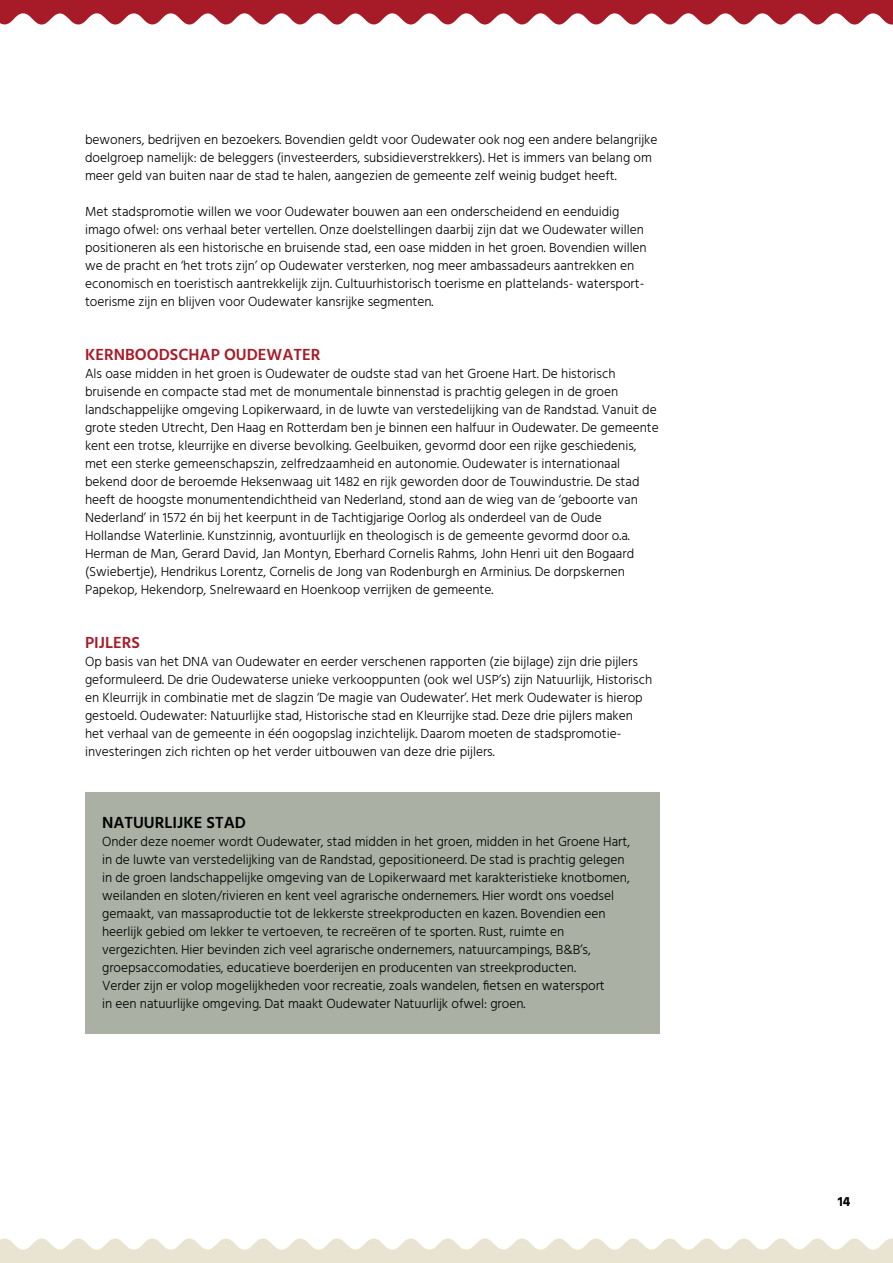
<style>
.page{position:relative;width:893px;height:1263px;background:#fff}
.page>*{position:absolute;margin:0;border:0;box-sizing:border-box;transform-origin:0 0}
.t1{font:600 16.5px "Hind";color:#a71b28}
.t2{font:600 16.5px "Hind";color:#000}
.t3{font:300 13.5px/18px "Hind";color:#000}
.t4{font:700 13.5px "Hind";color:#000}
</style>
<div class="page">
<svg style="left:0;top:0;width:893px;height:25px"></svg>
<svg style="left:0;top:1238px;width:893px;height:25px"></svg>
<div style="left:85px;top:792px;width:574px;height:242px;background:#aab0a4"></div>
<p class="t3" style="left:85px;top:131px;width:574px">bewoners, bedrijven en bezoekers. Bovendien geldt voor Oudewater ook nog een andere belangrijke doelgroep namelijk: de beleggers (investeerders, subsidieverstrekkers). Het is immers van belang om meer geld van buiten naar de stad te halen, aangezien de gemeente zelf weinig budget heeft.</p>
<p class="t3" style="left:85px;top:203px;width:563px">Met stadspromotie willen we voor Oudewater bouwen aan een onderscheidend en eenduidig imago ofwel: ons verhaal beter vertellen. Onze doelstellingen daarbij zijn dat we Oudewater willen positioneren als een historische en bruisende stad, een oase midden in het groen. Bovendien willen we de pracht en ‘het trots zijn’ op Oudewater versterken, nog meer ambassadeurs aantrekken en economisch en toeristisch aantrekkelijk zijn. Cultuurhistorisch toerisme en plattelands- watersport&shy;toerisme zijn en blijven voor Oudewater kansrijke segmenten.</p>
<p class="t1" style="left:85px;top:343px;width:237px">KERNBOODSCHAP OUDEWATER</p>
<p class="t3" style="left:85px;top:365px;width:575px">Als oase midden in het groen is Oudewater de oudste stad van het Groene Hart. De historisch bruisende en compacte stad met de monumentale binnenstad is prachtig gelegen in de groen landschappelijke omgeving Lopikerwaard, in de luwte van verstedelijking van de Randstad. Vanuit de grote steden Utrecht, Den Haag en Rotterdam ben je binnen een halfuur in Oudewater. De gemeente kent een trotse, kleurrijke en diverse bevolking. Geelbuiken, gevormd door een rijke geschiedenis, met een sterke gemeenschapszin, zelfredzaamheid en autonomie. Oudewater is internationaal bekend door de beroemde Heksenwaag uit 1482 en rijk geworden door de Touwindustrie. De stad heeft de hoogste monumentendichtheid van Nederland, stond aan de wieg van de ‘geboorte van Nederland’ in 1572 én bij het keerpunt in de Tachtigjarige Oorlog als onderdeel van de Oude Hollandse Waterlinie. Kunstzinnig, avontuurlijk en theologisch is de gemeente gevormd door o.a.<br>Herman de Man, Gerard David, Jan Montyn, Eberhard Cornelis Rahms, John Henri uit den Bogaard (Swiebertje), Hendrikus Lorentz, Cornelis de Jong van Rodenburgh en Arminius. De dorpskernen Papekop, Hekendorp, Snelrewaard en Hoenkoop verrijken de gemeente.</p>
<p class="t1" style="left:85px;top:631px;width:57px">PIJLERS</p>
<p class="t3" style="left:85px;top:653px;width:569px">Op basis van het DNA van Oudewater en eerder verschenen rapporten (zie bijlage) zijn drie pijlers geformuleerd. De drie Oudewaterse unieke verkooppunten (ook wel USP’s) zijn Natuurlijk, Historisch en Kleurrijk in combinatie met de slagzin ‘De magie van Oudewater’. Het merk Oudewater is hierop gestoeld. Oudewater: Natuurlijke stad, Historische stad en Kleurrijke stad. Deze drie pijlers maken het verhaal van de gemeente in één oogopslag inzichtelijk. Daarom moeten de stadspromotie&shy;investeringen zich richten op het verder uitbouwen van deze drie pijlers.</p>
<p class="t2" style="left:102px;top:811px;width:145px">NATUURLIJKE STAD</p>
<p class="t3" style="left:102px;top:833px;width:530px">Onder deze noemer wordt Oudewater, stad midden in het groen, midden in het Groene Hart, in de luwte van verstedelijking van de Randstad, gepositioneerd. De stad is prachtig gelegen in de groen landschappelijke omgeving van de Lopikerwaard met karakteristieke knotbomen, weilanden en sloten/rivieren en kent veel agrarische ondernemers. Hier wordt ons voedsel gemaakt, van massaproductie tot de lekkerste streekproducten en kazen. Bovendien een heerlijk gebied om lekker te vertoeven, te recreëren of te sporten. Rust, ruimte en vergezichten. Hier bevinden zich veel agrarische ondernemers, natuurcampings, B&amp;B’s, groepsaccomodaties, educatieve boerderijen en producenten van streekproducten.<br>Verder zijn er volop mogelijkheden voor recreatie, zoals wandelen, fietsen en watersport<br>in een natuurlijke omgeving. Dat maakt Oudewater Natuurlijk ofwel: groen.</p>
<p class="t4" style="left:838px;top:1193px;width:14px">14</p>
</div>
